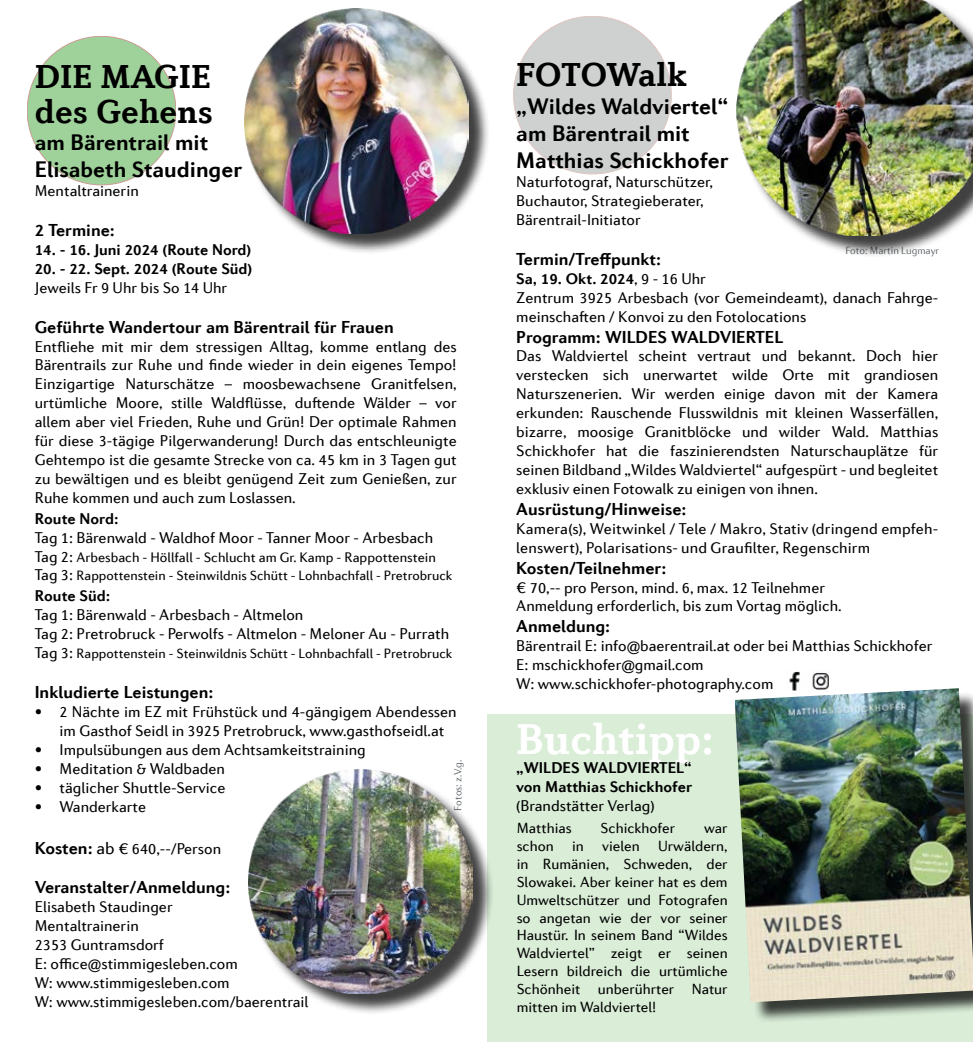
<style>
.page{position:relative;width:973px;height:1042px;background:#fff}
.page>*{position:absolute;margin:0;border:0;box-sizing:border-box;transform-origin:0 0}
.t1{font:700 45.5px "Diverda Serif Com";color:#fff}
.t2{font:700 35px/35px "Diverda Serif Com";color:#000}
.t3{font:700 22.75px/27.3px "Diverda Sans Com";color:#000}
.t4{font:700 17.5px "Diverda Sans Com";color:#000}
.t5{font:15.75px/18.9px "Diverda Sans Com";color:#000}
.t6{font:700 15.75px/18.9px "Diverda Sans Com";color:#000}
.t7{font:14.88px/17.8px "Diverda Sans Com";color:#000;text-align:justify}
.t8{font:14px "Diverda Sans Com";color:#000}
.t9{font:13.65px "Diverda Sans Com";color:#000}
.t10{font:300 10.5px "Diverda Sans Com";color:#5d6366}
.s1{font-size:15.75px}
.s2{font-weight:700;font-size:17.5px}
.s3{font-size:17.5px}
.s4{font-weight:700}
</style>
<div class="page">
<div style="left:487px;top:714px;width:485px;height:328px;background:#d9edd7"></div>
<div style="left:27px;top:36px;width:149px;height:149px;background:#9fd29a;border-radius:50%"></div>
<div style="left:738px;top:0;width:234px;height:257px;background:#000;opacity:.75"></div>
<img style="left:736px;top:0;width:236px;height:236px">
<div style="left:513px;top:16px;width:158px;height:158px;background:#cfd1d1;border-radius:50%"></div>
<img style="left:787px;top:670px;width:42px;height:18px">
<div style="left:247px;top:11px;width:243px;height:244px;background:#000;opacity:.75"></div>
<img style="left:244px;top:9px;width:225px;height:224px">
<div style="left:251px;top:771px;width:243px;height:244px;background:#000;opacity:.75"></div>
<img style="left:248px;top:769px;width:224px;height:224px">
<div style="left:737px;top:691px;width:235px;height:332px;background:#000;opacity:.75"></div>
<img style="left:735px;top:688px;width:237px;height:314px">
<h2 class="t2" style="left:35px;top:58px;width:180px">DIE MAGIE des Gehens</h2>
<h3 class="t3" style="left:35px;top:128px;width:209px">am Bärentrail mit<br>Elisabeth Staudinger</h3>
<p class="t5" style="left:35px;top:181px;width:105px">Mentaltrainerin</p>
<p class="t4" style="left:35px;top:220px;width:82px">2 Termine:</p>
<p class="t6" style="left:35px;top:240px;width:218px">14. - 16. Juni 2024 (Route Nord)</p>
<p class="t6" style="left:35px;top:259px;width:219px">20. - 22. Sept. 2024 (Route Süd)</p>
<p class="t5" style="left:35px;top:278px;width:194px">Jeweils Fr 9 Uhr bis So 14 Uhr</p>
<p class="t4" style="left:35px;top:316px;width:360px">Geführte Wandertour am Bärentrail für Frauen</p>
<p class="t5" style="left:35px;top:337px;width:423px;text-align:justify">Entfliehe mit mir dem stressigen Alltag, komme entlang des Bärentrails zur Ruhe und finde wieder in dein eigenes Tempo!<br>Einzigartige Naturschätze – moosbewachsene Granitfelsen, urtümliche Moore, stille Waldflüsse, duftende Wälder – vor allem aber viel Frieden, Ruhe und Grün! Der optimale Rahmen für diese 3-tägige Pilgerwanderung! Durch das entschleunigte Gehtempo ist die gesamte Strecke von ca. 45 km in 3 Tagen gut zu bewältigen und es bleibt genügend Zeit zum Genießen, zur Ruhe kommen und auch zum Loslassen.</p>
<p class="t6" style="left:35px;top:509px;width:85px">Route Nord:</p>
<p class="t5" style="left:35px;top:528px;width:400px">Tag 1: Bärenwald - Waldhof Moor - Tanner Moor - Arbesbach</p>
<p class="t8" style="left:35px;top:549px;width:402px"><span class="s1">Tag 2:</span> Arbesbach - Höllfall - Schlucht am Gr. Kamp - Rappottenstein</p>
<p class="t9" style="left:35px;top:568px;width:419px"><span class="s1">Tag 3:</span> Rappottenstein - Steinwildnis Schütt - Lohnbachfall - Pretrobruck</p>
<p class="t6" style="left:35px;top:586px;width:77px">Route Süd:</p>
<p class="t5" style="left:35px;top:605px;width:416px">Tag 1: Bärenwald - Arbesbach - Altmelon<br>Tag 2: Pretrobruck - Perwolfs - Altmelon - Meloner Au - Purrath</p>
<p class="t9" style="left:35px;top:646px;width:419px"><span class="s1">Tag 3:</span> Rappottenstein - Steinwildnis Schütt - Lohnbachfall - Pretrobruck</p>
<p class="t4" style="left:35px;top:682px;width:180px">Inkludierte Leistungen:</p>
<p class="t5" style="left:60px;top:702px;width:398px;text-indent:-25px">• 2 Nächte im EZ mit Frühstück und 4-gängigem Abendessen im Gasthof Seidl in 3925 Pretrobruck, www.gasthofseidl.at</p>
<p class="t5" style="left:35px;top:740px;width:332px">• Impulsübungen aus dem Achtsamkeitstraining</p>
<p class="t5" style="left:35px;top:759px;width:192px">• Meditation &amp; Waldbaden</p>
<p class="t5" style="left:35px;top:778px;width:192px">• täglicher Shuttle-Service</p>
<p class="t5" style="left:35px;top:796px;width:113px">• Wanderkarte</p>
<p class="t5" style="left:35px;top:838px;width:188px"><span class="s2">Kosten:</span> <span class="s3">ab</span> € 640,--/Person</p>
<p class="t4" style="left:35px;top:877px;width:197px">Veranstalter/Anmeldung:</p>
<p class="t5" style="left:35px;top:897px;width:275px">Elisabeth Staudinger<br>Mentaltrainerin<br>2353 Guntramsdorf<br>E: office@stimmigesleben.com<br>W: www.stimmigesleben.com<br>W: www.stimmigesleben.com/baerentrail</p>
<p class="t10" style="left:452px;top:810px;width:52px;rotate:-90deg">Fotos: z.V.g.</p>
<h2 class="t2" style="left:516px;top:57px;width:172px">FOTOWalk</h2>
<h3 class="t3" style="left:516px;top:92px;width:214px">„Wildes Waldviertel“ am Bärentrail mit<br>Matthias Schickhofer</h3>
<p class="t5" style="left:516px;top:172px;width:198px">Naturfotograf, Naturschützer,<br>Buchautor, Strategieberater,<br>Bärentrail-Initiator</p>
<p class="t4" style="left:516px;top:248px;width:146px">Termin/Treffpunkt:</p>
<p class="t5" style="left:516px;top:269px;width:423px"><span class="s4">Sa, 19. Okt. 2024</span>, 9 - 16 Uhr<br>Zentrum 3925 Arbesbach (vor Gemeindeamt), danach Fahrge&shy;meinschaften / Konvoi zu den Fotolocations</p>
<p class="t4" style="left:516px;top:326px;width:268px">Programm: WILDES WALDVIERTEL</p>
<p class="t5" style="left:516px;top:347px;width:423px;text-align:justify">Das Waldviertel scheint vertraut und bekannt. Doch hier verstecken sich unerwartet wilde Orte mit grandiosen Naturszenerien. Wir werden einige davon mit der Kamera erkunden: Rauschende Flusswildnis mit kleinen Wasserfällen, bizarre, moosige Granitblöcke und wilder Wald. Matthias Schickhofer hat die faszinierendsten Naturschauplätze für seinen Bildband „Wildes Waldviertel“ aufgespürt - und begleitet exklusiv einen Fotowalk zu einigen von ihnen.</p>
<p class="t4" style="left:516px;top:498px;width:172px">Ausrüstung/Hinweise:</p>
<p class="t5" style="left:516px;top:519px;width:423px">Kamera(s), Weitwinkel / Tele / Makro, Stativ (dringend empfeh&shy;lenswert), Polarisations- und Graufilter, Regenschirm</p>
<p class="t4" style="left:516px;top:557px;width:152px">Kosten/Teilnehmer:</p>
<p class="t5" style="left:516px;top:578px;width:327px">€ 70,-- pro Person, mind. 6, max. 12 Teilnehmer<br>Anmeldung erforderlich, bis zum Vortag möglich.</p>
<p class="t4" style="left:516px;top:616px;width:95px">Anmeldung:</p>
<p class="t5" style="left:516px;top:636px;width:417px">Bärentrail E: info@baerentrail.at oder bei Matthias Schickhofer<br>E: mschickhofer@gmail.com<br>W: www.schickhofer-photography.com</p>
<h1 class="t1" style="left:516px;top:713px;width:199px">Buchtipp:</h1>
<p class="t6" style="left:516px;top:758px;width:177px">„WILDES WALDVIERTEL“ von Matthias Schickhofer</p>
<p class="t5" style="left:516px;top:796px;width:140px">(Brandstätter Verlag)</p>
<p class="t7" style="left:516px;top:819px;width:56px">Matthias</p>
<p class="t7" style="left:600px;top:819px;width:76px">Schickhofer</p>
<p class="t10" style="left:845px;top:244px;width:95px">Foto: Martin Lugmayr</p>
<p class="t7" style="left:516px;top:819px;width:212px;text-indent:187px">war schon in vielen Urwäldern, in Rumänien, Schweden, der Slowakei. Aber keiner hat es dem Umweltschützer und Fotografen so angetan wie der vor seiner Haustür. In seinem Band “Wildes Waldviertel” zeigt er seinen Lesern bildreich die urtümliche Schönheit unberührter Natur mitten im Waldviertel!</p>
</div>
